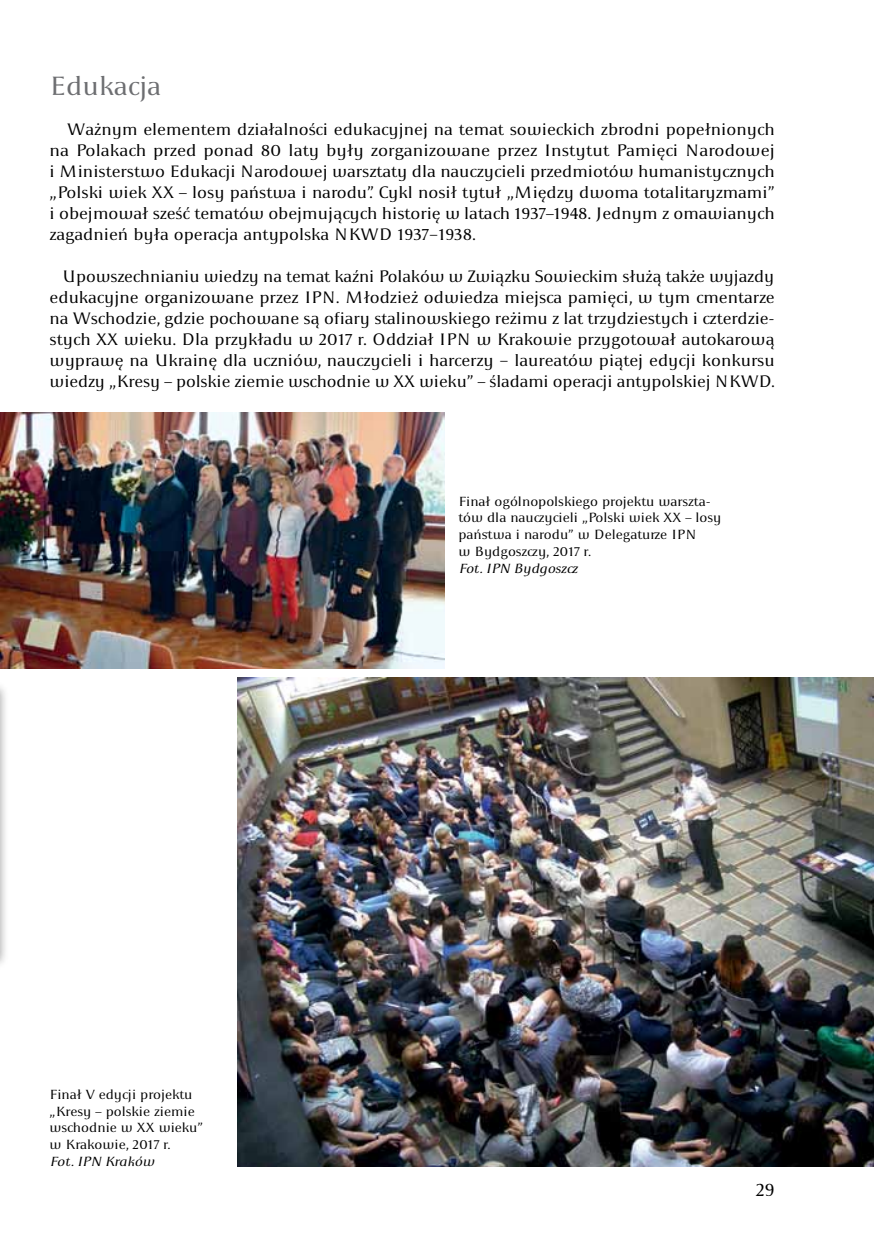
<style>
.page{position:relative;width:874px;height:1241px;background:#fff}
.page>*{position:absolute;margin:0;border:0;box-sizing:border-box;transform-origin:0 0}
.t1{font:28px "Apolonia";color:#6d6e71}
.t2{font:19.25px "Apolonia";color:#000}
.t3{font:17.5px/21px "Apolonia";letter-spacing:-.005em;color:#000;text-align:justify}
.t4{font:14px/16.8px "Apolonia";color:#000}
.t5{font:italic 14px "Apolonia";color:#000}
</style>
<div class="page">
<div style="left:0;top:680px;width:9px;height:289px;background:#000;opacity:.4"></div>
<img style="left:0;top:412px;width:444px;height:256px">
<img style="left:237px;top:677px;width:636px;height:489px">
<h1 class="t1" style="left:50px;top:70px;width:113px">Edukacja</h1>
<p class="t3" style="left:50px;top:119px;width:726px;text-indent:18px">Ważnym elementem działalności edukacyjnej na temat sowieckich zbrodni popełnionych na Polakach przed ponad 80 laty były zorganizowane przez Instytut Pamięci Narodowej i Ministerstwo Edukacji Narodowej warsztaty dla nauczycieli przedmiotów humanistycznych „Polski wiek XX – losy państwa i narodu”. Cykl nosił tytuł „Między dwoma totalitaryzmami” i obejmował sześć tematów obejmujących historię w latach 1937–1948. Jednym z omawianych zagadnień była operacja antypolska NKWD 1937‒1938.</p>
<p class="t3" style="left:50px;top:266px;width:726px;text-indent:13px">Upowszechnianiu wiedzy na temat kaźni Polaków w Związku Sowieckim służą także wyjazdy edukacyjne organizowane przez IPN. Młodzież odwiedza miejsca pamięci, w tym cmentarze na Wschodzie, gdzie pochowane są ofiary stalinowskiego reżimu z lat trzydziestych i czterdzie&shy;stych XX wieku. Dla przykładu w 2017 r. Oddział IPN w Krakowie przygotował autokarową wyprawę na Ukrainę dla uczniów, nauczycieli i harcerzy ‒ laureatów piątej edycji konkursu wiedzy „Kresy – polskie ziemie wschodnie w XX wieku” – śladami operacji antypolskiej NKWD.</p>
<p class="t4" style="left:50px;top:1085px;width:155px">Finał V edycji projektu „Kresy – polskie ziemie wschodnie w XX wieku” w Krakowie, 2017 r.</p>
<p class="t5" style="left:50px;top:1153px;width:106px">Fot. IPN Kraków</p>
<p class="t4" style="left:458px;top:492px;width:264px">Finał ogólnopolskiego projektu warszta&shy;tów dla nauczycieli „Polski wiek XX – losy państwa i narodu” w Delegaturze IPN<br>w Bydgoszczy, 2017 r.</p>
<p class="t5" style="left:458px;top:560px;width:121px">Fot. IPN Bydgoszcz</p>
<p class="t2" style="left:755px;top:1177px;width:20px">29</p>
</div>
